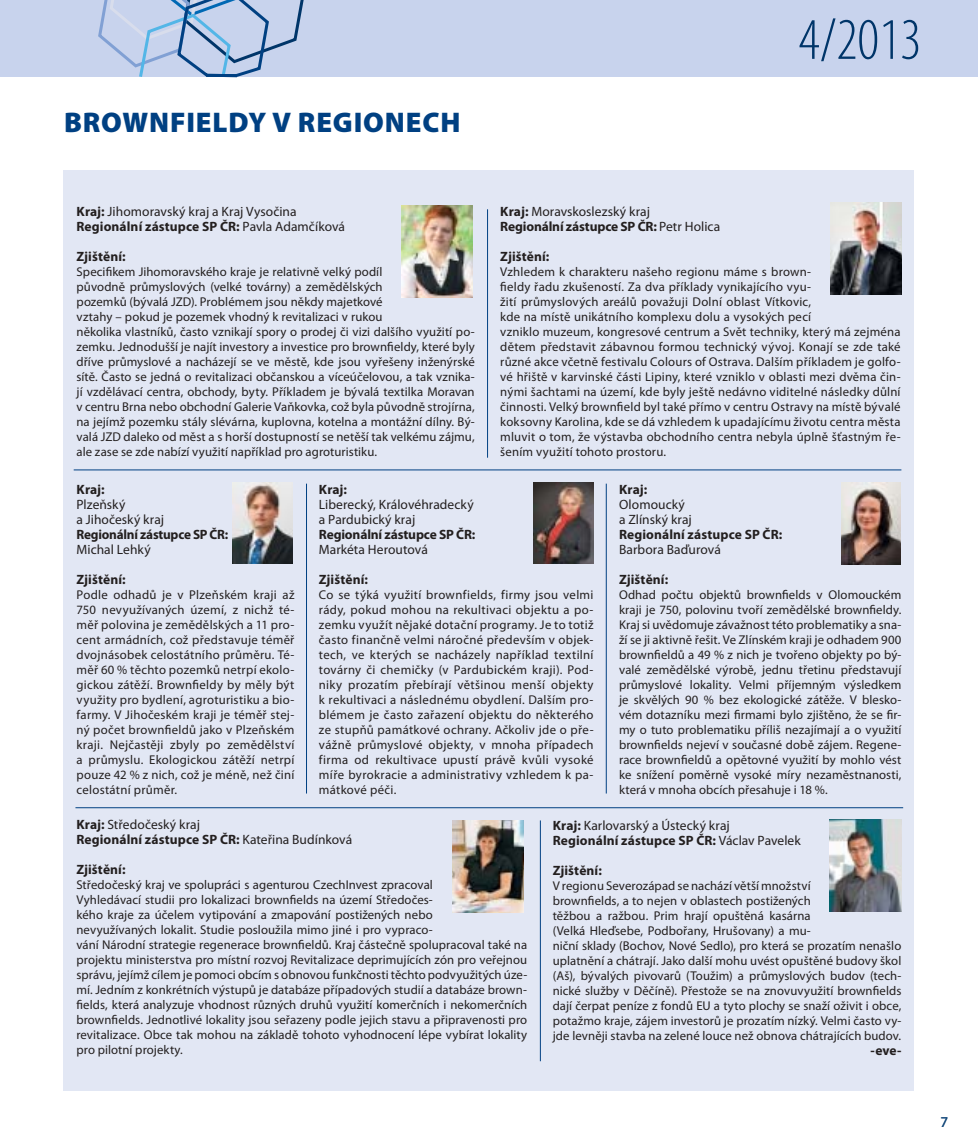
<style>
.page{position:relative;width:978px;height:1148px;background:#fff}
.page>*{position:absolute;margin:0;border:0;box-sizing:border-box;transform-origin:0 0}
.t1{font:300 condensed 59.25px "Myriad Pro";color:#003569}
.t2{font:900 28.5px "Myriad Pro";letter-spacing:.03em;color:#004082}
.t3{font:15px "Myriad Pro";color:#1c4f7f}
.t4{font:13.5px/15px "Myriad Pro";letter-spacing:.005em;color:#231f1f}
.t5{font:700 13.5px "Myriad Pro";letter-spacing:.005em;color:#231f1f}
.t6{font:700 13.5px "Myriad Pro";letter-spacing:-.015em;color:#231f1f}
.t7{font:12.75px/15px "Myriad Pro";letter-spacing:.01em;color:#231f1f}
.s1{font-weight:700}
</style>
<div class="page">
<div style="left:0;top:0;width:978px;height:77px;background:#c8d3ed"></div>
<svg style="left:98px;top:0;width:206px;height:78px"></svg>
<hr style="left:206px;top:74px;width:31px;height:3px;background:#004082">
<div style="left:64px;top:170px;width:850px;height:920px;background:#e2e7f4"></div>
<img style="left:830px;top:202px;width:71px;height:93px">
<img style="left:402px;top:205px;width:71px;height:93px">
<hr style="left:487px;top:209px;width:1px;height:249px;background:#004082">
<hr style="left:540px;top:820px;width:1px;height:241px;background:#004082">
<hr style="left:75px;top:807px;width:828px;height:1px;background:#004082">
<img style="left:233px;top:482px;width:59px;height:82px">
<img style="left:841px;top:482px;width:60px;height:82px">
<hr style="left:74px;top:469px;width:827px;height:1px;background:#004082">
<img style="left:452px;top:820px;width:71px;height:92px">
<hr style="left:306px;top:483px;width:1px;height:310px;background:#004082">
<hr style="left:606px;top:483px;width:1px;height:310px;background:#004082">
<img style="left:830px;top:819px;width:71px;height:92px">
<img style="left:533px;top:482px;width:60px;height:82px">
<h2 class="t2" style="left:64px;top:111px;width:398px">BROWNFIELDY V REGIONECH</h2>
<h1 class="t1" style="left:798px;top:17px;width:125px">4/2013</h1>
<p class="t4" style="left:77px;top:205px;width:270px"><span class="s1">Kraj:</span> Jihomoravský kraj a Kraj Vysočina<br><span class="s1">Regionální zástupce SP ČR:</span> Pavla Adamčíková</p>
<p class="t5" style="left:77px;top:251px;width:51px">Zjištění:</p>
<p class="t7" style="left:77px;top:265px;width:400px">Specifikem Jihomoravského kraje je relativně velký podíl<br>původně průmyslových (velké továrny) a zemědělských<br>pozemků (bývalá JZD). Problémem jsou někdy majetkové<br>vztahy – pokud je pozemek vhodný k revitalizaci v rukou<br>několika vlastníků, často vznikají spory o prodej či vizi dalšího využití po&shy;zemku. Jednodušší je najít investory a investice pro brownfieldy, které byly dříve průmyslové a nacházejí se ve městě, kde jsou vyřešeny inženýrské sítě. Často se jedná o revitalizaci občanskou a víceúčelovou, a tak vznika&shy;jí vzdělávací centra, obchody, byty. Příkladem je bývalá textilka Moravan v centru Brna nebo obchodní Galerie Vaňkovka, což byla původně strojírna, na jejímž pozemku stály slévárna, kuplovna, kotelna a montážní dílny. Bý&shy;valá JZD daleko od měst a s horší dostupností se netěší tak velkému zájmu, ale zase se zde nabízí využití například pro agroturistiku.</p>
<p class="t4" style="left:500px;top:205px;width:221px"><span class="s1">Kraj:</span> Moravskoslezský kraj<br><span class="s1">Regionální zástupce SP ČR:</span> Petr Holica</p>
<p class="t5" style="left:500px;top:251px;width:51px">Zjištění:</p>
<p class="t7" style="left:500px;top:265px;width:402px">Vzhledem k charakteru našeho regionu máme s brown-<br>fieldy řadu zkušeností. Za dva příklady vynikajícího vyu-<br>žití průmyslových areálů považuji Dolní oblast Vítkovic,<br>kde na místě unikátního komplexu dolu a vysokých pecí<br>vzniklo muzeum, kongresové centrum a Svět techniky, který má zejména dětem představit zábavnou formou technický vývoj. Konají se zde také různé akce včetně festivalu Colours of Ostrava. Dalším příkladem je golfo&shy;vé hřiště v karvinské části Lipiny, které vzniklo v oblasti mezi dvěma čin&shy;nými šachtami na území, kde byly ještě nedávno viditelné následky důlní činnosti. Velký brownfield byl také přímo v centru Ostravy na místě bývalé koksovny Karolina, kde se dá vzhledem k upadajícímu životu centra města mluvit o tom, že výstavba obchodního centra nebyla úplně šťastným ře&shy;šením využití tohoto prostoru.</p>
<p class="t5" style="left:77px;top:484px;width:30px">Kraj:</p>
<p class="t4" style="left:77px;top:498px;width:89px">Plzeňský<br>a Jihočeský kraj</p>
<p class="t6" style="left:77px;top:529px;width:153px">Regionální zástupce SP ČR:</p>
<p class="t4" style="left:77px;top:543px;width:76px">Michal Lehký</p>
<p class="t5" style="left:77px;top:574px;width:51px">Zjištění:</p>
<p class="t7" style="left:77px;top:589px;width:219px;text-align:justify">Podle odhadů je v Plzeňském kraji až 750 nevyužívaných území, z nichž té&shy;měř polovina je zemědělských a 11 pro&shy;cent armádních, což představuje téměř dvojnásobek celostátního průměru. Té&shy;měř 60 % těchto pozemků netrpí ekolo&shy;gickou zátěží. Brownfieldy by měly být využity pro bydlení, agroturistiku a bio&shy;farmy. V Jihočeském kraji je téměř stej&shy;ný počet brownfieldů jako v Plzeňském kraji. Nejčastěji zbyly po zemědělství a průmyslu. Ekologickou zátěží netrpí pouze 42 % z nich, což je méně, než činí celostátní průměr.</p>
<p class="t5" style="left:319px;top:484px;width:30px">Kraj:</p>
<p class="t4" style="left:319px;top:498px;width:156px">Liberecký, Královéhradecký a Pardubický kraj</p>
<p class="t5" style="left:319px;top:529px;width:158px">Regionální zástupce SP ČR:</p>
<p class="t4" style="left:319px;top:543px;width:111px">Markéta Heroutová</p>
<p class="t5" style="left:319px;top:574px;width:51px">Zjištění:</p>
<p class="t7" style="left:319px;top:588px;width:276px;text-align:justify">Co se týká využití brownfields, firmy jsou velmi rády, pokud mohou na rekultivaci objektu a po&shy;zemku využít nějaké dotační programy. Je to totiž často finančně velmi náročné především v objek&shy;tech, ve kterých se nacházely například textilní továrny či chemičky (v Pardubickém kraji). Pod&shy;niky prozatím přebírají většinou menší objekty k rekultivaci a následnému obydlení. Dalším pro&shy;blémem je často zařazení objektu do některého ze stupňů památkové ochrany. Ačkoliv jde o pře&shy;vážně průmyslové objekty, v mnoha případech firma od rekultivace upustí právě kvůli vysoké míře byrokracie a administrativy vzhledem k pa&shy;mátkové péči.</p>
<p class="t5" style="left:619px;top:484px;width:30px">Kraj:</p>
<p class="t4" style="left:619px;top:498px;width:74px">Olomoucký a Zlínský kraj</p>
<p class="t5" style="left:619px;top:529px;width:165px">Regionální zástupce SP ČR:</p>
<p class="t4" style="left:619px;top:543px;width:103px">Barbora Baďurová</p>
<p class="t5" style="left:619px;top:574px;width:51px">Zjištění:</p>
<p class="t7" style="left:619px;top:588px;width:284px;text-align:justify">Odhad počtu objektů brownfields v Olomouckém kraji je 750, polovinu tvoří zemědělské brownfieldy.<br>Kraj si uvědomuje závažnost této problematiky a sna&shy;ží se ji aktivně řešit. Ve Zlínském kraji je odhadem 900 brownfieldů a 49 % z nich je tvořeno objekty po bý&shy;valé zemědělské výrobě, jednu třetinu představují průmyslové lokality. Velmi příjemným výsledkem je skvělých 90 % bez ekologické zátěže. V blesko&shy;vém dotazníku mezi firmami bylo zjištěno, že se fir&shy;my o tuto problematiku příliš nezajímají a o využití brownfields nejeví v současné době zájem. Regene&shy;race brownfieldů a opětovné využití by mohlo vést ke snížení poměrně vysoké míry nezaměstnanosti, která v mnoha obcích přesahuje i 18 %.</p>
<p class="t4" style="left:76px;top:818px;width:277px"><span class="s1">Kraj:</span> Středočeský kraj<br><span class="s1">Regionální zástupce SP ČR:</span> Kateřina Budínková</p>
<p class="t5" style="left:76px;top:864px;width:51px">Zjištění:</p>
<p class="t7" style="left:76px;top:878px;width:452px">Středočeský kraj ve spolupráci s agenturou CzechInvest zpracoval<br>Vyhledávací studii pro lokalizaci brownfields na území Středočes-<br>kého kraje za účelem vytipování a zmapování postižených nebo<br>nevyužívaných lokalit. Studie posloužila mimo jiné i pro vypraco-<br>vání Národní strategie regenerace brownfieldů. Kraj částečně spolupracoval také na projektu ministerstva pro místní rozvoj Revitalizace deprimujících zón pro veřejnou správu, jejímž cílem je pomoci obcím s obnovou funkčnosti těchto podvyužitých úze&shy;mí. Jedním z konkrétních výstupů je databáze případových studií a databáze brown&shy;fields, která analyzuje vhodnost různých druhů využití komerčních i nekomerčních brownfields. Jednotlivé lokality jsou seřazeny podle jejich stavu a připravenosti pro revitalizace. Obce tak mohou na základě tohoto vyhodnocení lépe vybírat lokality pro pilotní projekty.</p>
<p class="t4" style="left:553px;top:819px;width:250px"><span class="s1">Kraj:</span> Karlovarský a Ústecký kraj<br><span class="s1">Regionální zástupce SP ČR:</span> Václav Pavelek</p>
<p class="t5" style="left:553px;top:865px;width:51px">Zjištění:</p>
<p class="t7" style="left:553px;top:879px;width:350px">V regionu Severozápad se nachází větší množství<br>brownfields, a to nejen v oblastech postižených<br>těžbou a ražbou. Prim hrají opuštěná kasárna<br>(Velká Hleďsebe, Podbořany, Hrušovany) a mu-<br>niční sklady (Bochov, Nové Sedlo), pro která se prozatím nenašlo uplatnění a chátrají. Jako další mohu uvést opuštěné budovy škol (Aš), bývalých pivovarů (Toužim) a průmyslových budov (tech&shy;nické služby v Děčíně). Přestože se na znovuvyužití brownfields dají čerpat peníze z fondů EU a tyto plochy se snaží oživit i obce, potažmo kraje, zájem investorů je prozatím nízký. Velmi často vy&shy;jde levněji stavba na zelené louce než obnova chátrajících budov.</p>
<p class="t5" style="left:871px;top:1045px;width:32px">-eve-</p>
<p class="t3" style="left:940px;top:1116px;width:9px">7</p>
</div>
